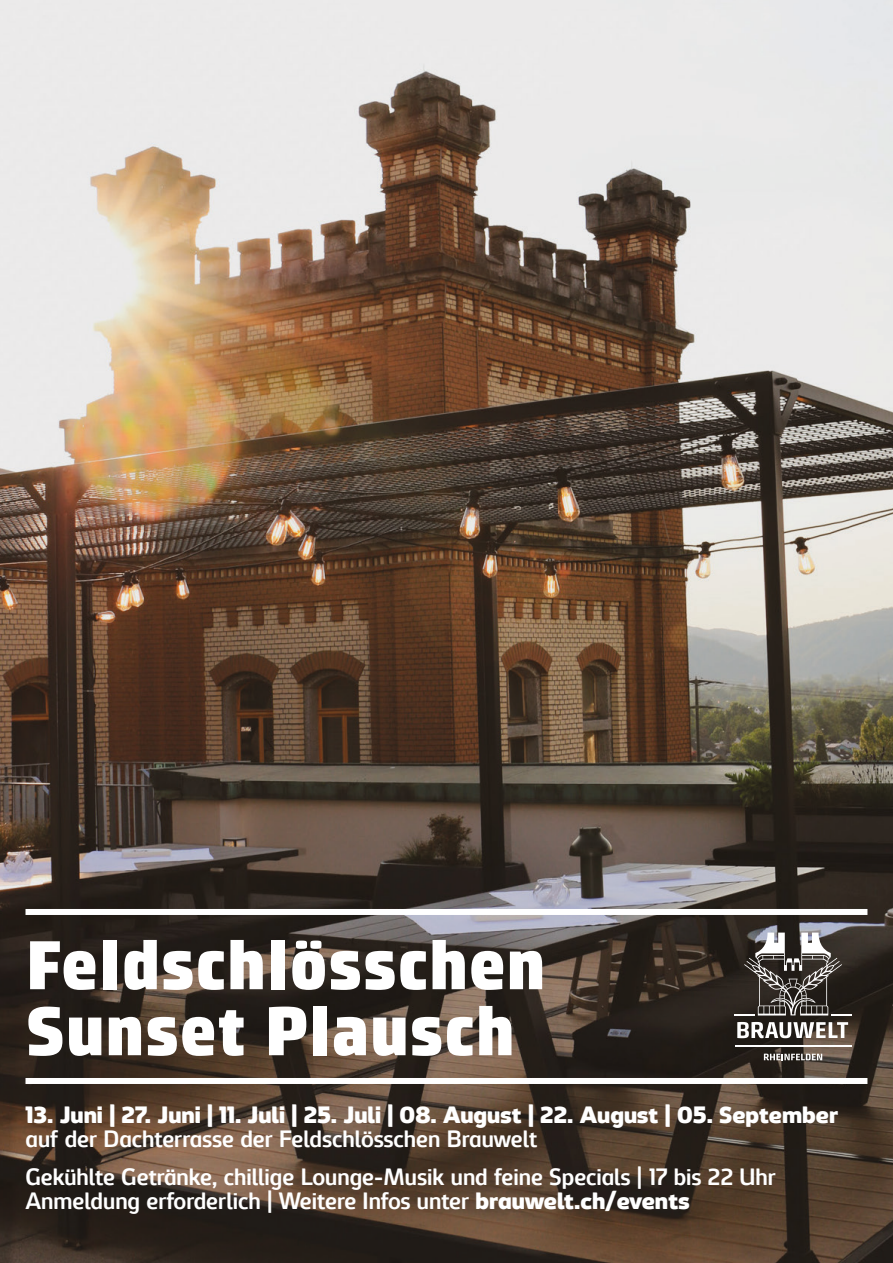
<style>
.page{position:relative;width:893px;height:1263px;background:#fff}
.page>*{position:absolute;margin:0;border:0;box-sizing:border-box;transform-origin:0 0}
.t1{font:900 70.5px/66px "Klint Pro";color:#fff}
.t2{font:700 22.5px/37.5px "Carlsberg Sans";color:#fff}
.t3{font:900 22.5px "Carlsberg Sans";color:#fff}
.s1{font-weight:900}
</style>
<div class="page">
<img style="left:0;top:0;width:893px;height:1263px">
<div style="left:26px;top:909px;width:841px;height:6px;background:#fff"></div>
<div style="left:26px;top:1078px;width:841px;height:6px;background:#fff"></div>
<hr style="left:735px;top:1045px;width:116px;height:1px;background:#fff">
<svg style="left:744px;top:932px;width:98px;height:83px"></svg>
<hr style="left:735px;top:1013px;width:20px;height:2px;background:#fff">
<hr style="left:831px;top:1013px;width:20px;height:2px;background:#fff">
<svg style="left:737px;top:1022px;width:111px;height:16px"></svg>
<svg style="left:764px;top:1054px;width:58px;height:6px"></svg>
<h1 class="t1" style="left:26px;top:933px;width:522px">Feldschlösschen<br>Sunset Plausch</h1>
<p class="t3" style="left:26px;top:1101px;width:814px">13. Juni | 27. Juni | 11. Juli | 25. Juli | 08. August | 22. August | 05. September</p>
<p class="t2" style="left:26px;top:1120px;width:752px">auf der Dachterrasse der Feldschlösschen Brauwelt<br>Gekühlte Getränke, chillige Lounge-Musik und feine Specials | 17 bis 22 Uhr</p>
<p class="t2" style="left:26px;top:1181px;width:666px">Anmeldung erforderlich | Weitere Infos unter <span class="s1">brauwelt.ch/events</span></p>
</div>
